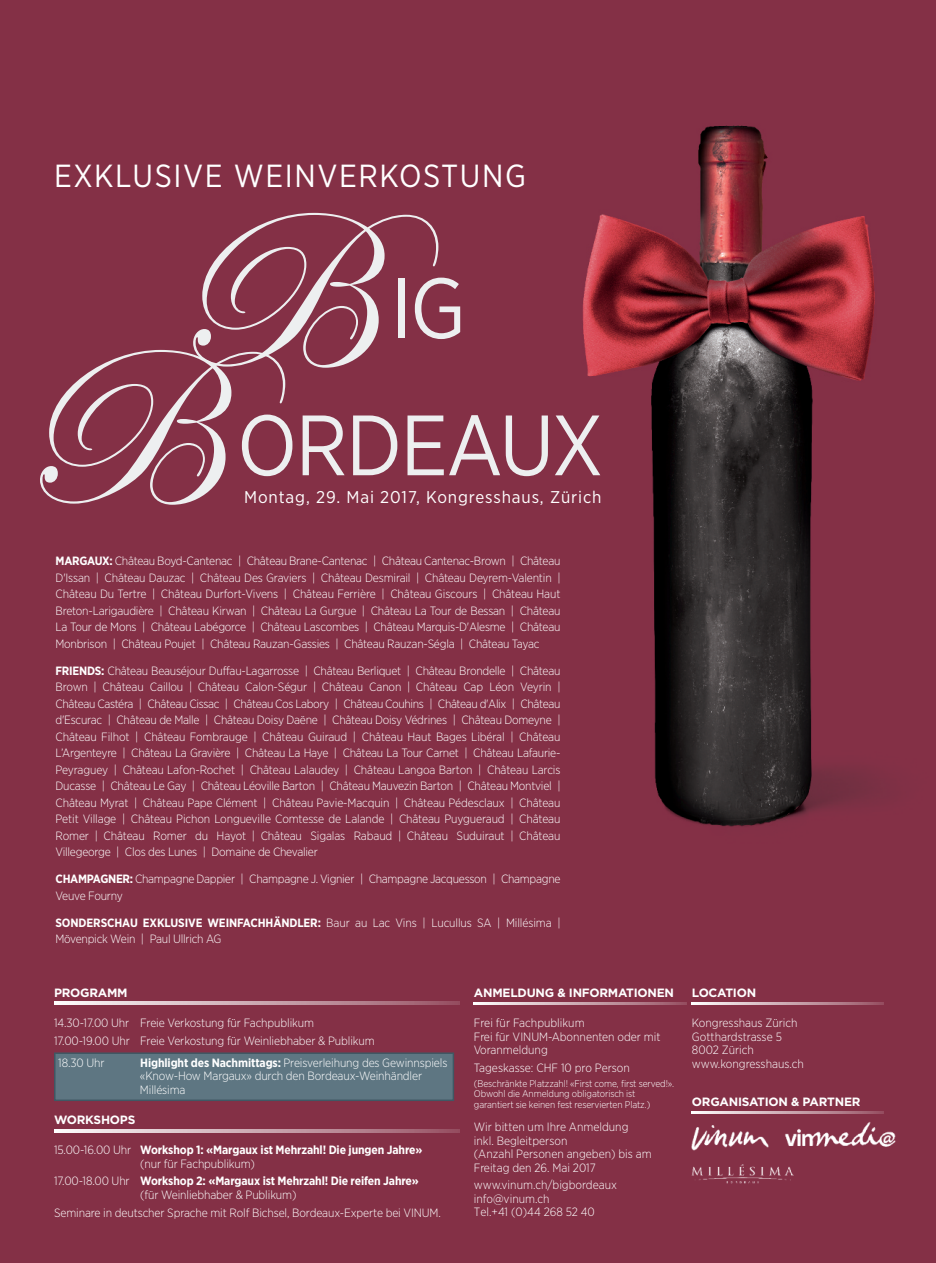
<style>
.page{position:relative;width:936px;height:1263px;background:#fff}
.page>*{position:absolute;margin:0;border:0;box-sizing:border-box;transform-origin:0 0}
.t1{font:226.35px "Edwardian Script ITC";color:#edeff0}
.t2{font:85.35px "Gotham Narrow";letter-spacing:-.02em;color:#edeff0}
.t3{font:31.95px "Gotham Narrow";letter-spacing:.05em;color:#fff}
.t4{font:16.95px "Gotham Narrow";letter-spacing:.05em;color:#fff}
.t5{font:300 12px/16.5px "Gotham Narrow";letter-spacing:-.01em;color:#fff}
.t6{font:700 12px/13.5px "Gotham Narrow";letter-spacing:-.01em;color:#fff}
.t7{font:700 12px "Gotham";letter-spacing:-.02em;color:#fff}
.t8{font:300 9.75px/10.5px "Gotham Narrow";letter-spacing:-.01em;color:#fff}
.s1{font-weight:700}
.s2{font-weight:300}
</style>
<div class="page">
<div style="left:0;top:0;width:935px;height:1263px;background:#843046"></div>
<img style="left:582px;top:125px;width:297px;height:702px">
<svg style="left:54px;top:1002px;width:405px;height:2px"></svg>
<svg style="left:54px;top:1130px;width:405px;height:2px"></svg>
<svg style="left:474px;top:1002px;width:212px;height:2px"></svg>
<img style="left:692px;top:1125px;width:76px;height:26px">
<svg style="left:692px;top:1002px;width:191px;height:2px"></svg>
<svg style="left:692px;top:1111px;width:191px;height:3px"></svg>
<img style="left:785px;top:1121px;width:110px;height:26px">
<div style="left:56px;top:1054px;width:396px;height:45px;background:#5e7682"></div>
<div style="left:54px;top:1052px;width:400px;height:49px;border:2px solid #3f5864"></div>
<img style="left:691px;top:1164px;width:103px;height:20px">
<h3 class="t3" style="left:54px;top:165px;width:473px">EXKLUSIVE WEINVERKOSTUNG</h3>
<h1 class="t1" style="left:168px;top:151px;width:208px">B</h1>
<h2 class="t2" style="left:390px;top:278px;width:77px">IG</h2>
<h1 class="t1" style="left:15px;top:288px;width:208px">B</h1>
<h2 class="t2" style="left:237px;top:415px;width:368px">ORDEAUX</h2>
<h3 class="t4" style="left:244px;top:491px;width:359px">Montag, 29. Mai 2017, Kongresshaus, Zürich</h3>
<p class="t5" style="left:55px;top:553px;width:506px;text-align:justify"><span class="s1">MARGAUX:</span> Château Boyd-Cantenac | Château Brane-Cantenac | Château Cantenac-Brown | Château D'Issan | Château Dauzac | Château Des Graviers | Château Desmirail | Château Deyrem-Valentin | Château Du Tertre | Château Durfort-Vivens | Château Ferrière | Château Giscours | Château Haut Breton-Larigaudière | Château Kirwan | Château La Gurgue | Château La Tour de Bessan | Château La Tour de Mons | Château Labégorce | Château Lascombes | Château Marquis-D'Alesme | Château Monbrison | Château Poujet | Château Rauzan-Gassies | Château Rauzan-Ségla | Château Tayac</p>
<p class="t5" style="left:55px;top:663px;width:506px;text-align:justify"><span class="s1">FRIENDS:</span> Château Beauséjour Duffau-Lagarrosse | Château Berliquet | Château Brondelle | Château Brown | Château Caillou | Château Calon-Ségur | Château Canon | Château Cap Léon Veyrin | Château Castéra | Château Cissac | Château Cos Labory | Château Couhins | Château d'Alix | Château d'Escurac | Château de Malle | Château Doisy Daëne | Château Doisy Védrines | Château Domeyne | Château Filhot | Château Fombrauge | Château Guiraud | Château Haut Bages Libéral | Château L’Argenteyre | Château La Gravière | Château La Haye | Château La Tour Carnet | Château Lafaurie-Peyraguey | Château Lafon-Rochet | Château Lalaudey | Château Langoa Barton | Château Larcis Ducasse | Château Le Gay | Château Léoville Barton | Château Mauvezin Barton | Château Montviel | Château Myrat | Château Pape Clément | Château Pavie-Macquin | Château Pédesclaux | Château Petit Village | Château Pichon Longueville Comtesse de Lalande | Château Puygueraud | Château Romer | Château Romer du Hayot | Château Sigalas Rabaud | Château Suduiraut | Château Villegeorge | Clos des Lunes | Domaine de Chevalier</p>
<p class="t5" style="left:55px;top:872px;width:506px"><span class="s1">CHAMPAGNER:</span> Champagne Dappier | Champagne J. Vignier | Champagne Jacquesson | Champagne<br>Veuve Fourny</p>
<p class="t5" style="left:55px;top:915px;width:506px"><span class="s1">SONDERSCHAU EXKLUSIVE WEINFACHHÄNDLER:</span> Baur au Lac Vins | Lucullus SA | Millésima |<br>Mövenpick Wein | Paul Ullrich AG</p>
<p class="t7" style="left:54px;top:988px;width:75px">PROGRAMM</p>
<p class="t5" style="left:54px;top:1015px;width:322px;line-height:17.7px">14.30-17.00 Uhr Freie Verkostung für Fachpublikum<br>17.00-19.00 Uhr Freie Verkostung für Weinliebhaber &amp; Publikum</p>
<p class="t5" style="left:58px;top:1055px;width:48px">18.30 Uhr</p>
<p class="t5" style="left:140px;top:1057px;width:309px;line-height:13.5px"><span class="s1">Highlight des Nachmittags:</span> Preisverleihung des Gewinnspiels «Know-How Margaux» durch den Bordeaux-Weinhändler<br>Millésima</p>
<p class="t7" style="left:54px;top:1115px;width:83px">WORKSHOPS</p>
<p class="t6" style="left:140px;top:1144px;width:284px;text-indent:-86px"><span class="s2">15.00-16.00 Uhr</span> Workshop 1: «Margaux ist Mehrzahl! Die jungen Jahre» <span class="s2">(nur für Fachpublikum)</span></p>
<p class="t6" style="left:140px;top:1175px;width:280px;text-indent:-86px"><span class="s2">17.00-18.00 Uhr</span> Workshop 2: «Margaux ist Mehrzahl! Die reifen Jahre» <span class="s2">(für Weinliebhaber &amp; Publikum)</span></p>
<p class="t5" style="left:54px;top:1205px;width:388px">Seminare in deutscher Sprache mit Rolf Bichsel, Bordeaux-Experte bei VINUM.</p>
<p class="t7" style="left:474px;top:988px;width:202px">ANMELDUNG &amp; INFORMATIONEN</p>
<p class="t5" style="left:474px;top:1017px;width:188px;line-height:13.5px">Frei für Fachpublikum<br>Frei für VINUM-Abonnenten oder mit<br>Voranmeldung</p>
<p class="t5" style="left:474px;top:1060px;width:157px">Tageskasse: CHF 10 pro Person</p>
<p class="t8" style="left:474px;top:1079px;width:202px">(Beschränkte Platzzahl! «First come, first served!».<br>Obwohl die Anmeldung obligatorisch ist garantiert sie keinen fest reservierten Platz.)</p>
<p class="t5" style="left:474px;top:1121px;width:179px;line-height:13.5px">Wir bitten um Ihre Anmeldung<br>inkl. Begleitperson<br>(Anzahl Personen angeben) bis am<br>Freitag den 26. Mai 2017</p>
<p class="t5" style="left:474px;top:1179px;width:145px;line-height:13.5px">www.vinum.ch/bigbordeaux info@vinum.ch<br>Tel.+41 (0)44 268 52 40</p>
<p class="t7" style="left:692px;top:988px;width:66px">LOCATION</p>
<p class="t5" style="left:692px;top:1017px;width:113px;line-height:13.5px">Kongresshaus Zürich<br>Gotthardstrasse 5<br>8002 Zürich www.kongresshaus.ch</p>
<p class="t7" style="left:692px;top:1097px;width:170px">ORGANISATION &amp; PARTNER</p>
</div>
